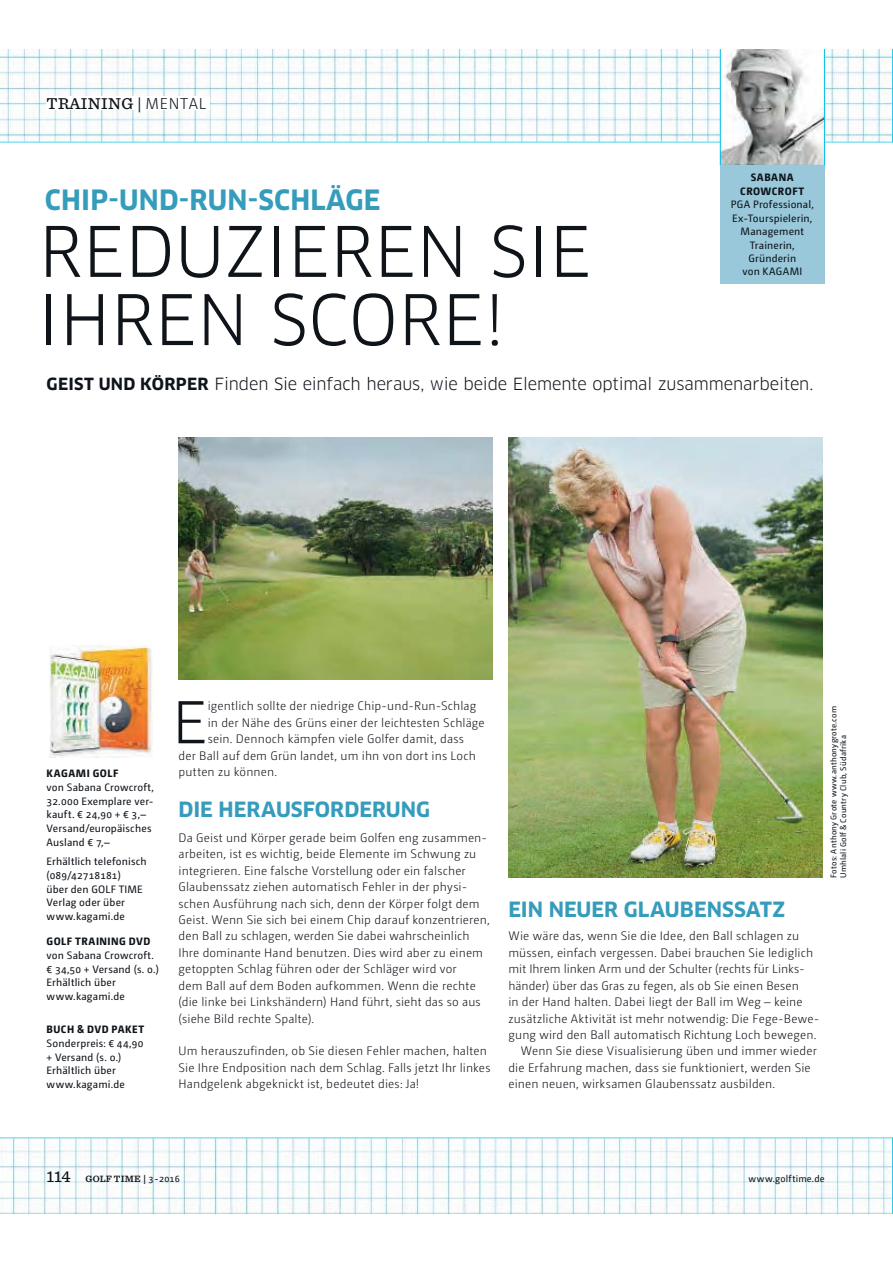
<style>
.page{position:relative;width:893px;height:1263px;background:#fff}
.page>*{position:absolute;margin:0;border:0;box-sizing:border-box;transform-origin:0 0}
.t1{font:67.95px "Clan OT";letter-spacing:.01em;color:#0f141a}
.t2{font:56.1px "Clan OT";color:#0f141a}
.t3{font:700 27.45px "Clan OT";letter-spacing:.01em;color:#359cbb}
.t4{font:700 20.55px "Clan OT";color:#359cbb}
.t5{font:16.5px "Clan OT";letter-spacing:-.01em;color:#0f141a}
.t6{font:500 16.5px "Sentinel";letter-spacing:.02em;color:#0f141a}
.t7{font:300 12.3px/16.4px "Camingo Dos";letter-spacing:.01em;color:#0f141a}
.t8{font:10.65px/13.6px "Camingo Dos";letter-spacing:.015em;color:#0f141a}
.t9{font:800 10.65px/13.4px "Camingo Dos";letter-spacing:.045em;color:#0f141a;text-align:center}
.t10{font:600 9.6px "Sentinel";letter-spacing:.025em;color:#0f141a}
.t11{font:9.6px "Camingo Dos";letter-spacing:.025em;color:#0f141a}
.t12{font:8.25px/9.6px "Camingo Dos";letter-spacing:.03em;color:#0f141a}
.s1{font-family:"Camingo Dos";font-weight:300;font-size:15.75px}
.s2{font-weight:700}
.s3{font-weight:500;font-size:16.5px}
.s4{font-family:"Camingo Dos";font-weight:400}
</style>
<div class="page">
<svg style="left:0;top:49px;width:892px;height:93px"></svg>
<svg style="left:892px;top:49px;width:1px;height:93px"></svg>
<svg style="left:0;top:1138px;width:892px;height:75px"></svg>
<svg style="left:892px;top:1138px;width:1px;height:75px"></svg>
<div style="left:47px;top:96px;width:163px;height:14px;background:#fff"></div>
<img style="left:49px;top:645px;width:104px;height:112px">
<svg style="left:720px;top:49px;width:105px;height:117px"></svg>
<div style="left:720px;top:166px;width:105px;height:118px;background:#98c8da"></div>
<img style="left:508px;top:437px;width:315px;height:441px">
<img style="left:179px;top:437px;width:314px;height:242px">
<h3 class="t6" style="left:47px;top:98px;width:161px">TRAINING | <span class="s1">MENTAL</span></h3>
<h3 class="t3" style="left:45px;top:185px;width:337px">CHIP-UND-RUN-SCHLÄGE</h3>
<h1 class="t1" style="left:39px;top:214px;width:554px">REDUZIEREN SIE</h1>
<h1 class="t1" style="left:38px;top:282px;width:468px">IHREN SCORE!</h1>
<p class="t9" style="left:740px;top:171px;width:65px">SABANA<br>CROWCROFT</p>
<p class="t8" style="left:731px;top:198px;width:85px;text-align:center">PGA Professional,<br>Ex-Tourspielerin,<br>Management<br>Trainerin,<br>Gründerin<br>von KAGAMI</p>
<h3 class="t5" style="left:47px;top:375px;width:768px"><span class="s2">GEIST UND KÖRPER</span> Finden Sie einfach heraus, wie beide Elemente optimal zusammenarbeiten.</h3>
<p class="t9" style="left:47px;top:767px;width:73px">KAGAMI GOLF</p>
<p class="t8" style="left:47px;top:781px;width:109px">von Sabana Crowcroft,<br>32.000 Exemplare ver&shy;kauft. € 24,90 + € 3,–<br>Versand/europäisches<br>Ausland € 7,–</p>
<p class="t8" style="left:47px;top:855px;width:101px">Erhältlich telefonisch (089/42718181)<br>über den GOLF TIME<br>Verlag oder über www.kagami.de</p>
<p class="t9" style="left:47px;top:935px;width:105px">GOLF TRAINING DVD</p>
<p class="t8" style="left:47px;top:949px;width:114px">von Sabana Crowcroft. € 34,50 + Versand (s. o.)<br>Erhältlich über www.kagami.de</p>
<p class="t9" style="left:47px;top:1023px;width:99px">BUCH &amp; DVD PAKET</p>
<p class="t8" style="left:47px;top:1037px;width:98px">Sonderpreis: € 44,90 + Versand (s. o.)<br>Erhältlich über www.kagami.de</p>
<h2 class="t2" style="left:172px;top:691px;width:37px">E</h2>
<p class="t7" style="left:208px;top:699px;width:270px">igentlich sollte der niedrige Chip-und-Run-Schlag</p>
<p class="t7" style="left:208px;top:715px;width:278px">in der Nähe des Grüns einer der leichtesten Schläge</p>
<p class="t7" style="left:208px;top:732px;width:258px">sein. Dennoch kämpfen viele Golfer damit, dass</p>
<p class="t7" style="left:179px;top:748px;width:299px">der Ball auf dem Grün landet, um ihn von dort ins Loch</p>
<p class="t7" style="left:179px;top:764px;width:100px">putten zu können.</p>
<h3 class="t4" style="left:179px;top:798px;width:253px">DIE HERAUSFORDERUNG</h3>
<p class="t7" style="left:179px;top:830px;width:313px">Da Geist und Körper gerade beim Golfen eng zusammen&shy;arbeiten, ist es wichtig, beide Elemente im Schwung zu integrieren. Eine falsche Vorstellung oder ein falscher Glaubenssatz ziehen automatisch Fehler in der physi&shy;schen Ausführung nach sich, denn der Körper folgt dem Geist. Wenn Sie sich bei einem Chip darauf konzentrieren, den Ball zu schlagen, werden Sie dabei wahrscheinlich Ihre dominante Hand benutzen. Dies wird aber zu einem getoppten Schlag führen oder der Schläger wird vor<br>dem Ball auf dem Boden aufkommen. Wenn die rechte (die linke bei Linkshändern) Hand führt, sieht das so aus (siehe Bild rechte Spalte).</p>
<p class="t7" style="left:179px;top:1044px;width:313px">Um herauszufinden, ob Sie diesen Fehler machen, halten<br>Sie Ihre Endposition nach dem Schlag. Falls jetzt Ihr linkes<br>Handgelenk abgeknickt ist, bedeutet dies: Ja!</p>
<h3 class="t4" style="left:508px;top:898px;width:278px">EIN NEUER GLAUBENSSATZ</h3>
<p class="t7" style="left:508px;top:929px;width:292px">Wie wäre das, wenn Sie die Idee, den Ball schlagen zu</p>
<p class="t7" style="left:508px;top:945px;width:306px">müssen, einfach vergessen. Dabei brauchen Sie lediglich</p>
<p class="t7" style="left:508px;top:962px;width:298px">mit Ihrem linken Arm und der Schulter (rechts für Links-</p>
<p class="t7" style="left:508px;top:978px;width:292px">händer) über das Gras zu fegen, als ob Sie einen Besen</p>
<p class="t7" style="left:508px;top:994px;width:296px">in der Hand halten. Dabei liegt der Ball im Weg – keine</p>
<p class="t7" style="left:508px;top:1011px;width:312px">zusätzliche Aktivität ist mehr notwendig: Die Fege-Bewe-</p>
<p class="t7" style="left:508px;top:1027px;width:309px">gung wird den Ball automatisch Richtung Loch bewegen.</p>
<p class="t7" style="left:521px;top:1044px;width:297px">Wenn Sie diese Visualisierung üben und immer wieder</p>
<p class="t7" style="left:508px;top:1060px;width:304px">die Erfahrung machen, dass sie funktioniert, werden Sie</p>
<p class="t7" style="left:508px;top:1076px;width:268px">einen neuen, wirksamen Glaubenssatz ausbilden.</p>
<p class="t12" style="left:829px;top:878px;width:173px;rotate:-90deg">Fotos: Anthony Grote www.anthonygrote.com<br>Umhlali Golf &amp; Country Club, Südafrika</p>
<p class="t10" style="left:47px;top:1175px;width:135px"><span class="s3">114</span> GOLF TIME <span class="s4">| 3-2016</span></p>
<p class="t11" style="left:748px;top:1175px;width:78px">www.golftime.de</p>
</div>
